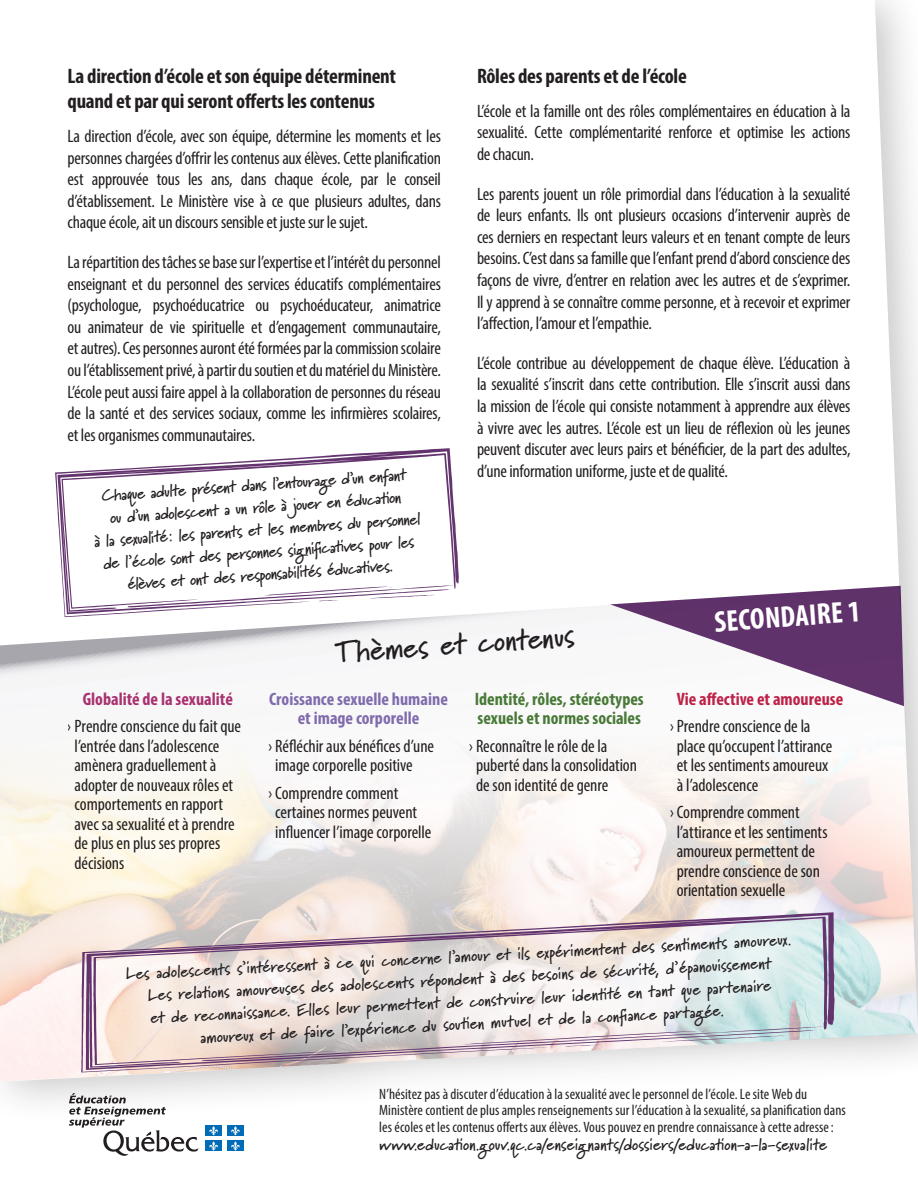
<style>
.page{position:relative;width:918px;height:1188px;background:#fff}
.page>*{position:absolute;margin:0;border:0;box-sizing:border-box;transform-origin:0 0}
.List_01{font:700 30px "Marydale";color:#231f20}
.t1{font:700 condensed 30px "Myriad Pro";color:#fff}
.t2{font:700 condensed 21px/25.2px "Myriad Pro";letter-spacing:-.01em;color:#231f20}
.t3{font:condensed 18px/21.6px "Myriad Pro";letter-spacing:-.005em;color:#231f20}
.t4{font:700 condensed 18px/19.5px "Myriad Pro";color:#4a7c38}
.t5{font:700 condensed 18px/19.5px "Myriad Pro";color:#846fb2;text-align:center}
.t6{font:700 condensed 18px "Myriad Pro";color:#c22248}
.t7{font:700 condensed 18px "Myriad Pro";color:#ae3373}
.t8{font:700 16.5px/22.5px "Marydale";color:#231f20;text-align:center}
.t9{font:condensed 15px/16.5px "Myriad Pro";letter-spacing:.005em;color:#231f20}
</style>
<div class="page">
<svg style="left:875px;top:0;width:43px;height:702px"></svg>
<img style="left:0;top:702px;width:918px;height:380px">
<svg style="left:0;top:586px;width:908px;height:250px"></svg>
<svg style="left:610px;top:586px;width:294px;height:120px"></svg>
<div style="left:297px;top:1005px;width:621px;height:183px;background:#fff"></div>
<svg style="left:69px;top:1093px;width:130px;height:63px"></svg>
<div style="left:205px;top:1126px;width:17px;height:10px;background:#006cb7"></div>
<svg style="left:209px;top:1126px;width:9px;height:9px"></svg>
<div style="left:227px;top:1126px;width:17px;height:10px;background:#006cb7"></div>
<svg style="left:231px;top:1126px;width:9px;height:9px"></svg>
<div style="left:205px;top:1141px;width:17px;height:10px;background:#006cb7"></div>
<svg style="left:209px;top:1141px;width:9px;height:10px"></svg>
<div style="left:227px;top:1141px;width:17px;height:10px;background:#006cb7"></div>
<svg style="left:231px;top:1141px;width:9px;height:10px"></svg>
<svg style="left:97px;top:905px;width:725px;height:178px"></svg>
<svg style="left:55px;top:448px;width:404px;height:169px"></svg>
<svg style="left:127px;top:585px;width:327px;height:22px"></svg>
<svg style="left:81px;top:912px;width:754px;height:160px"></svg>
<svg style="left:201px;top:1027px;width:623px;height:34px;background:#d7cfd1"></svg>
<h3 class="t2" style="left:68px;top:63px;width:330px">La direction d’école et son équipe déterminent quand et par qui seront offerts les contenus</h3>
<p class="t3" style="left:68px;top:125px;width:375px;text-align:justify">La direction d’école, avec son équipe, détermine les moments et les personnes chargées d’offrir les contenus aux élèves. Cette planification est approuvée tous les ans, dans chaque école, par le conseil d’établissement. Le Ministère vise à ce que plusieurs adultes, dans chaque école, ait un discours sensible et juste sur le sujet.</p>
<p class="t3" style="left:68px;top:251px;width:375px;text-align:justify">La répartition des tâches se base sur l’expertise et l’intérêt du personnel enseignant et du personnel des services éducatifs complémentaires (psychologue, psychoéducatrice ou psychoéducateur, animatrice ou animateur de vie spirituelle et d’engagement communautaire, et autres). Ces personnes auront été formées par la commission scolaire ou l’établissement privé, à partir du soutien et du matériel du Ministère.<br>L’école peut aussi faire appel à la collaboration de personnes du réseau de la santé et des services sociaux, comme les infirmières scolaires, et les organismes communautaires.</p>
<h4 class="t8" style="left:90px;top:485px;width:329px;rotate:-4deg">Chaque adulte présent dans l’entourage d’un enfant<br>ou d’un adolescent a un rôle à jouer en éducati on<br>à la sexualité: les parents et les membres du personnel de l’école sont des personnes signifi cati ves pour les élèves et ont des responsabilités éducati ves.</h4>
<h3 class="t2" style="left:477px;top:63px;width:211px">Rôles des parents et de l’école</h3>
<p class="t3" style="left:477px;top:100px;width:375px;text-align:justify">L’école et la famille ont des rôles complémentaires en éducation à la sexualité. Cette complémentarité renforce et optimise les actions de chacun.</p>
<p class="t3" style="left:477px;top:183px;width:375px;text-align:justify">Les parents jouent un rôle primordial dans l’éducation à la sexualité de leurs enfants. Ils ont plusieurs occasions d’intervenir auprès de ces derniers en respectant leurs valeurs et en tenant compte de leurs besoins. C’est dans sa famille que l’enfant prend d’abord conscience des façons de vivre, d’entrer en relation avec les autres et de s’exprimer.<br>Il y apprend à se connaître comme personne, et à recevoir et exprimer l’affection, l’amour et l’empathie.</p>
<p class="t3" style="left:477px;top:352px;width:375px;text-align:justify">L’école contribue au développement de chaque élève. L’éducation à la sexualité s’inscrit dans cette contribution. Elle s’inscrit aussi dans la mission de l’école qui consiste notamment à apprendre aux élèves à vivre avec les autres. L’école est un lieu de réflexion où les jeunes peuvent discuter avec leurs pairs et bénéficier, de la part des adultes, d’une information uniforme, juste et de qualité.</p>
<p class="t7" style="left:83px;top:687px;width:152px">Globalité de la sexualité</p>
<p class="t3" style="left:75px;top:716px;width:168px;line-height:19.5px;text-indent:-7px">› Prendre conscience du fait que l’entrée dans l’adolescence amènera graduellement à adopter de nouveaux rôles et comportements en rapport avec sa sexualité et à prendre de plus en plus ses propres décisions</p>
<p class="List_01" style="left:334px;top:634px;width:241px;rotate:-4deg">Thèmes et contenus</p>
<p class="t5" style="left:269px;top:688px;width:180px">Croissance sexuelle humaine et image corporelle</p>
<p class="t3" style="left:275px;top:736px;width:160px;line-height:19.5px;text-indent:-7px">› Réfléchir aux bénéfices d’une image corporelle positive</p>
<p class="t3" style="left:275px;top:783px;width:158px;line-height:19.5px;text-indent:-7px">› Comprendre comment certaines normes peuvent influencer l’image corporelle</p>
<p class="t4" style="left:475px;top:688px;width:171px">Identité, rôles, stéréotypes sexuels et normes sociales</p>
<p class="t3" style="left:476px;top:736px;width:163px;line-height:19.5px;text-indent:-7px">› Reconnaître le rôle de la puberté dans la consolidation de son identité de genre</p>
<p class="t1" style="left:713px;top:603px;width:148px;rotate:-4deg">SECONDAIRE 1</p>
<p class="t6" style="left:677px;top:687px;width:168px">Vie affective et amoureuse</p>
<p class="t3" style="left:677px;top:716px;width:157px;line-height:19.5px;text-indent:-7px">› Prendre conscience de la place qu’occupent l’attirance et les sentiments amoureux à l’adolescence</p>
<p class="t3" style="left:677px;top:802px;width:152px;line-height:19.5px;text-indent:-7px">› Comprendre comment l’attirance et les sentiments amoureux permettent de prendre conscience de son orientation sexuelle</p>
<h4 class="t8" style="left:125px;top:963px;width:668px;rotate:-3deg">Les adolescents s’intéressent à ce qui concerne l’amour et ils expérimentent des senti ments amoureux.<br>Les relati ons amoureuses des adolescents répondent à des besoins de sécurité, d’épanouissement<br>et de reconnaissance. Elles leur permettent de construire leur identi té en tant que partenaire amoureux et de faire l’expérience du souti en mutuel et de la confi ance partagée.</h4>
<p class="t9" style="left:379px;top:1086px;width:468px">N’hésitez pas à discuter d’éducation à la sexualité avec le personnel de l’école. Le site Web du<br>Ministère contient de plus amples renseignements sur l’éducation à la sexualité, sa planification dans les écoles et les contenus offerts aux élèves. Vous pouvez en prendre connaissance à cette adresse:</p>
<h4 class="t8" style="left:379px;top:1133px;width:449px">www.education.gouv.qc.ca/enseignants/dossiers/education-a-la-sexualite</h4>
</div>
